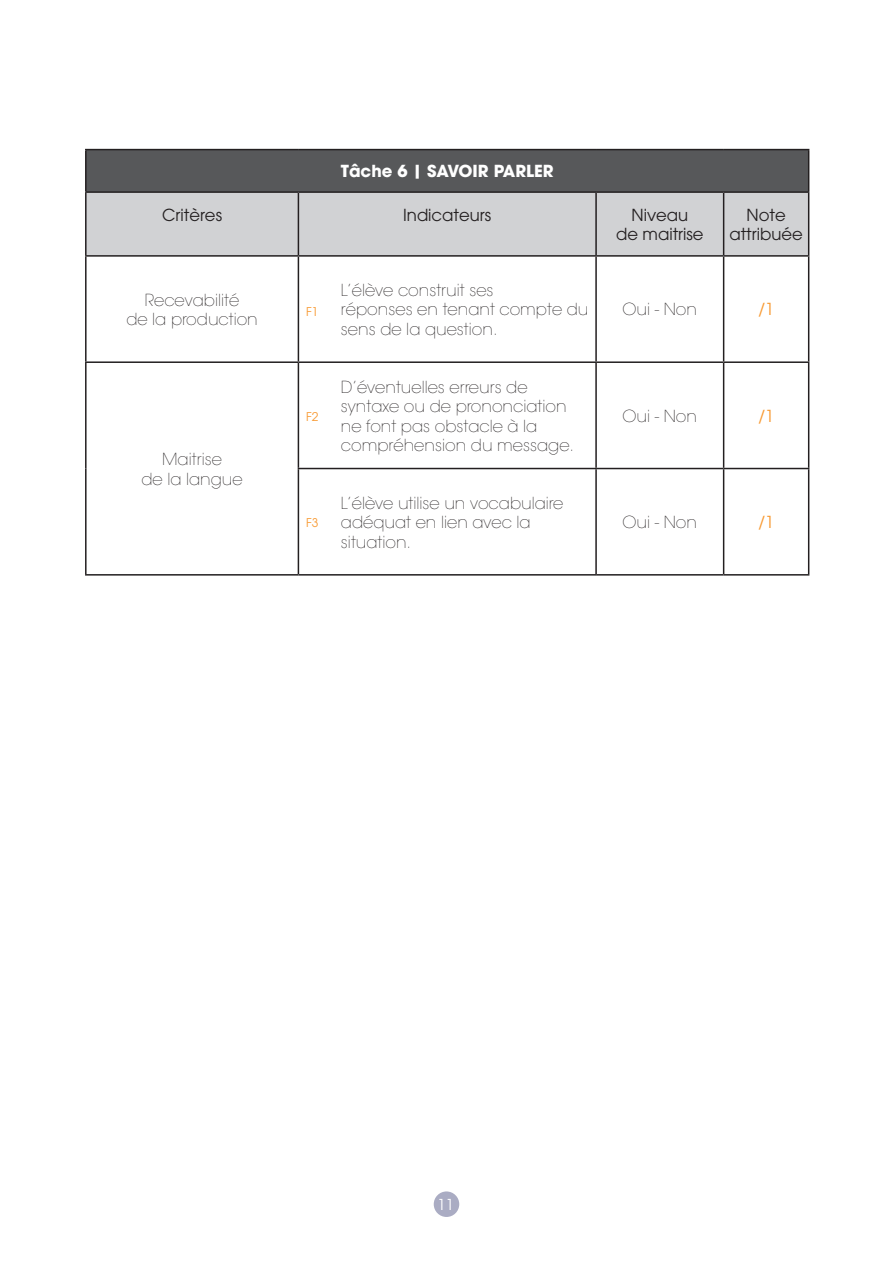
<style>
.page{position:relative;width:893px;height:1263px;background:#fff}
.page>*{position:absolute;margin:0;border:0;box-sizing:border-box;transform-origin:0 0}
.TEXTE{font:200 16.5px/19.5px "Avant Garde";color:#231f20}
.t1{font:16.5px/19.5px "Avant Garde";color:#231f20;text-align:center}
.t2{font:700 16.5px "Avant Garde";color:#fff}
.TEXTE-2{font:16.5px "Avant Garde";color:#f89931}
.t3{font:15px "Avant Garde";color:#fff}
.t4{font:12px "Avant Garde";color:#f89931}
</style>
<div class="page">
<div style="left:434px;top:1191px;width:25px;height:26px;background:#aaacc3;border-radius:50%"></div>
<div style="left:86px;top:150px;width:723px;height:42px;background:#57585a"></div>
<div style="left:87px;top:193px;width:721px;height:62px;background:#d1d2d4"></div>
<hr style="left:85px;top:150px;width:2px;height:41px;background:#231f20">
<hr style="left:85px;top:193px;width:2px;height:62px;background:#231f20">
<hr style="left:85px;top:257px;width:2px;height:104px;background:#231f20">
<hr style="left:85px;top:363px;width:2px;height:105px;background:#231f20">
<hr style="left:85px;top:468px;width:2px;height:106px;background:#231f20">
<hr style="left:85px;top:149px;width:213px;height:1px;background:#231f20">
<hr style="left:298px;top:149px;width:298px;height:1px;background:#231f20">
<hr style="left:596px;top:149px;width:128px;height:1px;background:#231f20">
<hr style="left:724px;top:149px;width:85px;height:1px;background:#231f20">
<hr style="left:85px;top:191px;width:213px;height:2px;background:#231f20">
<hr style="left:298px;top:191px;width:298px;height:2px;background:#231f20">
<hr style="left:596px;top:191px;width:128px;height:2px;background:#231f20">
<hr style="left:85px;top:255px;width:213px;height:2px;background:#231f20">
<hr style="left:298px;top:255px;width:298px;height:2px;background:#231f20">
<hr style="left:596px;top:255px;width:128px;height:2px;background:#231f20">
<hr style="left:85px;top:361px;width:213px;height:2px;background:#231f20">
<hr style="left:298px;top:361px;width:298px;height:2px;background:#231f20">
<hr style="left:596px;top:361px;width:128px;height:2px;background:#231f20">
<hr style="left:298px;top:468px;width:298px;height:1px;background:#231f20">
<hr style="left:596px;top:468px;width:128px;height:1px;background:#231f20">
<hr style="left:85px;top:574px;width:213px;height:2px;background:#231f20">
<hr style="left:298px;top:574px;width:298px;height:2px;background:#231f20">
<hr style="left:596px;top:574px;width:128px;height:2px;background:#231f20">
<hr style="left:298px;top:193px;width:1px;height:62px;background:#231f20">
<hr style="left:595px;top:193px;width:2px;height:62px;background:#231f20">
<hr style="left:723px;top:193px;width:1px;height:62px;background:#231f20">
<hr style="left:298px;top:257px;width:1px;height:104px;background:#231f20">
<hr style="left:595px;top:257px;width:2px;height:104px;background:#231f20">
<hr style="left:723px;top:257px;width:1px;height:104px;background:#231f20">
<hr style="left:298px;top:363px;width:1px;height:105px;background:#231f20">
<hr style="left:595px;top:363px;width:2px;height:105px;background:#231f20">
<hr style="left:723px;top:363px;width:1px;height:105px;background:#231f20">
<hr style="left:298px;top:469px;width:1px;height:105px;background:#231f20">
<hr style="left:595px;top:469px;width:2px;height:105px;background:#231f20">
<hr style="left:723px;top:469px;width:1px;height:105px;background:#231f20">
<hr style="left:724px;top:191px;width:85px;height:2px;background:#231f20">
<hr style="left:808px;top:150px;width:1px;height:41px;background:#231f20">
<hr style="left:808px;top:193px;width:1px;height:62px;background:#231f20">
<hr style="left:808px;top:257px;width:1px;height:104px;background:#231f20">
<hr style="left:808px;top:363px;width:1px;height:105px;background:#231f20">
<hr style="left:808px;top:469px;width:1px;height:105px;background:#231f20">
<hr style="left:724px;top:255px;width:85px;height:2px;background:#231f20">
<hr style="left:724px;top:361px;width:85px;height:2px;background:#231f20">
<hr style="left:724px;top:468px;width:85px;height:1px;background:#231f20">
<hr style="left:724px;top:574px;width:85px;height:2px;background:#231f20">
<p class="t2" style="left:341px;top:161px;width:214px">Tâche 6 | SAVOIR PARLER</p>
<p class="t1" style="left:162px;top:205px;width:62px">Critères</p>
<p class="t1" style="left:403px;top:205px;width:90px">Indicateurs</p>
<p class="t1" style="left:616px;top:205px;width:89px">Niveau<br>de maitrise</p>
<p class="t1" style="left:729px;top:205px;width:75px">Note attribuée</p>
<p class="TEXTE" style="left:126px;top:290px;width:133px;text-align:center">Recevabilité<br>de la production</p>
<p class="TEXTE" style="left:341px;top:281px;width:249px">L’élève construit ses<br>réponses en tenant compte du sens de la question.</p>
<p class="t4" style="left:306px;top:304px;width:14px">F1</p>
<p class="TEXTE" style="left:141px;top:450px;width:103px;text-align:center">Maitrise<br>de la langue</p>
<p class="t4" style="left:306px;top:410px;width:14px">F2</p>
<p class="t4" style="left:306px;top:516px;width:14px">F3</p>
<p class="TEXTE" style="left:341px;top:377px;width:235px">D’éventuelles erreurs de syntaxe ou de prononciation ne font pas obstacle à la compréhension du message.</p>
<p class="TEXTE" style="left:341px;top:493px;width:224px">L’élève utilise un vocabulaire adéquat en lien avec la situation.</p>
<p class="TEXTE" style="left:623px;top:300px;width:76px">Oui - Non</p>
<p class="TEXTE-2" style="left:758px;top:300px;width:18px">/1</p>
<p class="TEXTE" style="left:623px;top:406px;width:76px">Oui - Non</p>
<p class="TEXTE-2" style="left:758px;top:406px;width:18px">/1</p>
<p class="TEXTE" style="left:623px;top:513px;width:76px">Oui - Non</p>
<p class="TEXTE-2" style="left:758px;top:512px;width:18px">/1</p>
<p class="t3" style="left:437px;top:1196px;width:18px">11</p>
</div>
